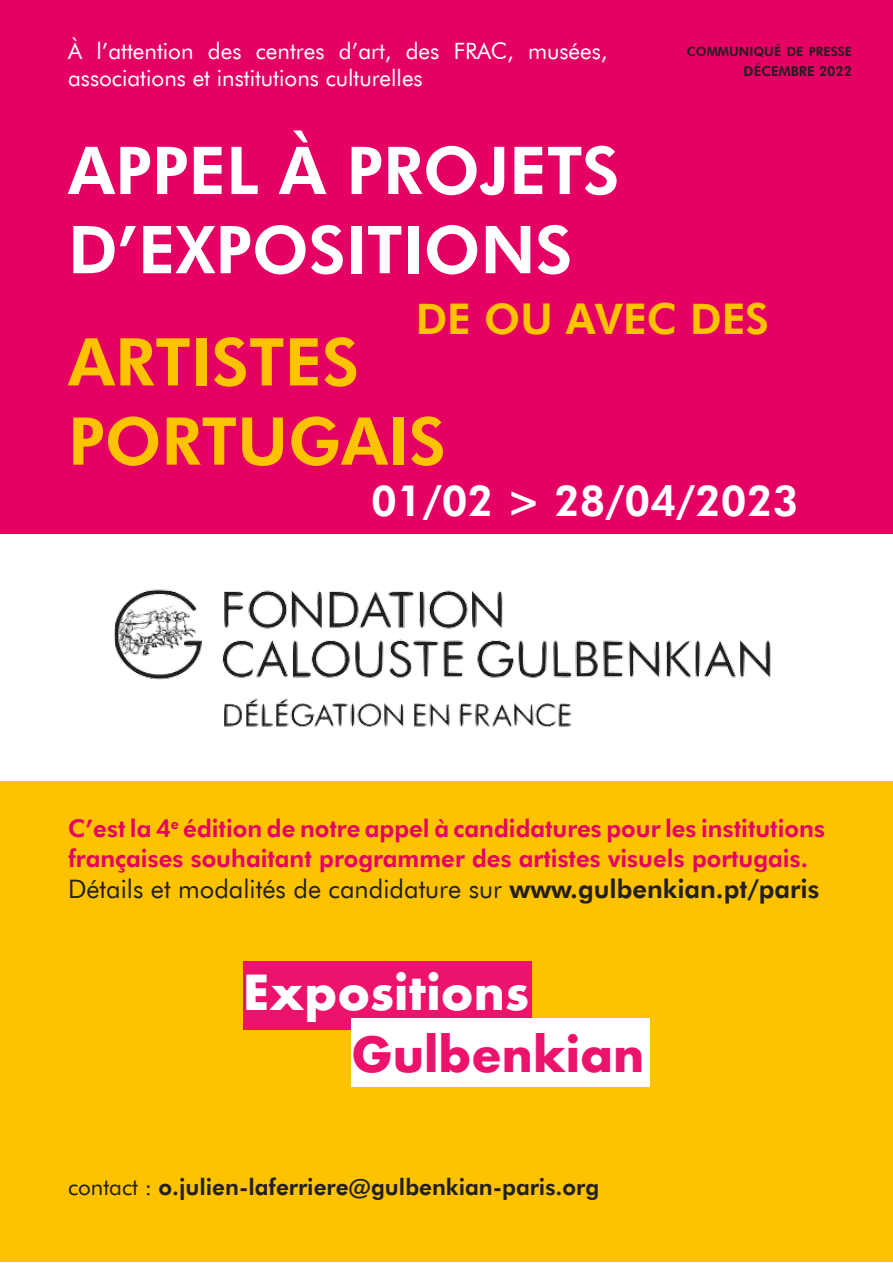
<style>
.page{position:relative;width:893px;height:1263px;background:#fff}
.page>*{position:absolute;margin:0;border:0;box-sizing:border-box;transform-origin:0 0}
.t1{font:700 66px/79.2px "Futura BT";color:#fff}
.t2{font:700 66px/79.2px "Futura BT";color:#fdc300}
.t3{font:700 46.95px "Futura";color:#fff}
.t4{font:700 46.95px "Futura";color:#ec136d}
.t5{font:700 42px "Futura BT";color:#fff}
.t6{font:700 42px "Futura BT";color:#fdc300}
.t7{font:25.5px "Futura BT";color:#231f20}
.t8{font:700 24px/30.6px "Futura BT";color:#e50064}
.t9{font:22.5px/27px "Futura BT";color:#fff}
.t10{font:700 22.5px "Futura BT";color:#231f20}
.t11{font:700 13.5px "Futura BT";color:#231f20}
.t12{font:700 12.6px "Futura BT";color:#231f20}
.s1{font-weight:700}
.s2{font-weight:400}
</style>
<div class="page">
<div style="left:0;top:0;width:893px;height:534px;background:#e50064"></div>
<div style="left:0;top:781px;width:893px;height:480px;background:#fdc300"></div>
<img style="left:114px;top:589px;width:657px;height:138px">
<div style="left:243px;top:961px;width:288px;height:69px;background:#ec136d"></div>
<div style="left:351px;top:1018px;width:299px;height:69px;background:#fff"></div>
<p class="t9" style="left:68px;top:38px;width:541px">À l’attention des centres d’art, des FRAC, musées, associations et institutions culturelles</p>
<p class="t12" style="left:687px;top:44px;width:167px">COMMUNIQUÉ DE PRESSE</p>
<p class="t11" style="left:744px;top:63px;width:110px">DÉCEMBRE 2022</p>
<h1 class="t1" style="left:68px;top:130px;width:553px">APPEL À PROJETS<br>D’EXPOSITIONS</h1>
<h3 class="t6" style="left:416px;top:294px;width:355px">DE OU AVEC DES</h3>
<h1 class="t2" style="left:68px;top:322px;width:379px">ARTISTES<br>PORTUGAIS</h1>
<h3 class="t5" style="left:371px;top:475px;width:428px">01/02 &gt; 28/04/2023</h3>
<p class="t8" style="left:68px;top:813px;width:758px">C’est la 4<sup>e</sup> édition de notre appel à candidatures pour les institutions françaises souhaitant programmer des artistes visuels portugais.</p>
<p class="t7" style="left:68px;top:873px;width:753px">Détails et modalités de candidature sur <span class="s1">www.gulbenkian.pt/paris</span></p>
<h2 class="t3" style="left:243px;top:959px;width:288px">Expositions</h2>
<h2 class="t4" style="left:351px;top:1020px;width:294px">Gulbenkian</h2>
<p class="t10" style="left:68px;top:1173px;width:533px"><span class="s2">contact :</span> o.julien-laferriere@gulbenkian-paris.org</p>
</div>
